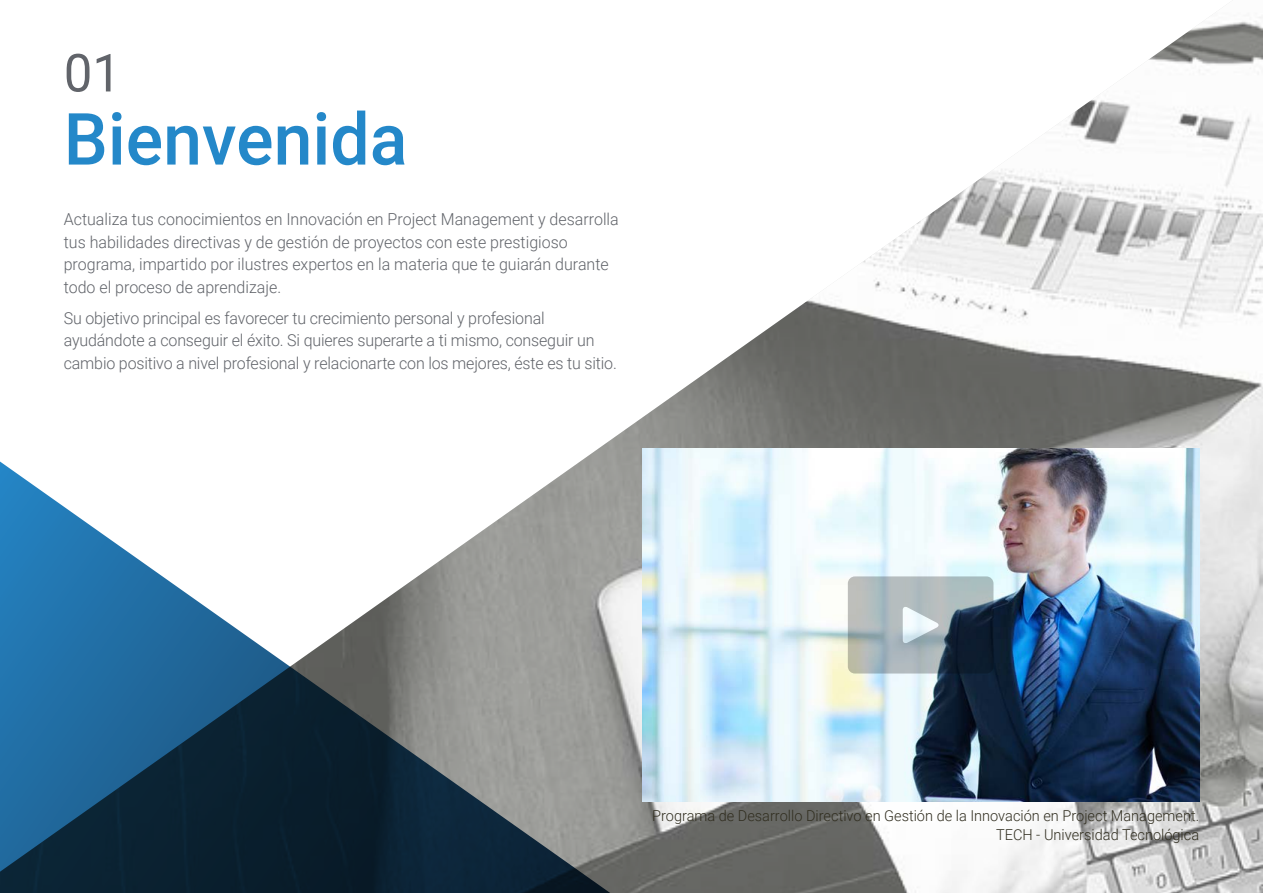
<style>
.page{position:relative;width:1263px;height:893px;background:#fff}
.page>*{position:absolute;margin:0;border:0;box-sizing:border-box;transform-origin:0 0}
.t1{font:500 72px "Roboto";color:#2488c9}
.t2{font:52.5px "Roboto";color:#61646a}
.t3{font:300 16.5px/22.5px "Roboto";letter-spacing:-.01em;color:#61646a}
.t4{font:300 15px/19.5px "Roboto";color:#312e20;text-align:right}
</style>
<div class="page">
<img style="left:602px;top:14px;width:661px;height:879px">
<img style="left:642px;top:448px;width:557px;height:353px">
<svg style="left:0;top:446px;width:640px;height:447px"></svg>
<svg style="left:848px;top:576px;width:145px;height:97px;background:#8e9ba1"></svg>
<h2 class="t2" style="left:64px;top:36px;width:59px">01</h2>
<h1 class="t1" style="left:64px;top:89px;width:345px">Bienvenida</h1>
<p class="t3" style="left:64px;top:207px;width:556px">Actualiza tus conocimientos en Innovación en Project Management y desarrolla tus habilidades directivas y de gestión de proyectos con este prestigioso programa, impartido por ilustres expertos en la materia que te guiarán durante todo el proceso de aprendizaje.</p>
<p class="t3" style="left:64px;top:306px;width:555px">Su objetivo principal es favorecer tu crecimiento personal y profesional ayudándote a conseguir el éxito. Si quieres superarte a ti mismo, conseguir un cambio positivo a nivel profesional y relacionarte con los mejores, éste es tu sitio.</p>
<p class="t4" style="left:652px;top:805px;width:548px">Programa de Desarrollo Directivo en Gestión de la Innovación en Project Management.<br>TECH - Universidad Tecnológica</p>
</div>
